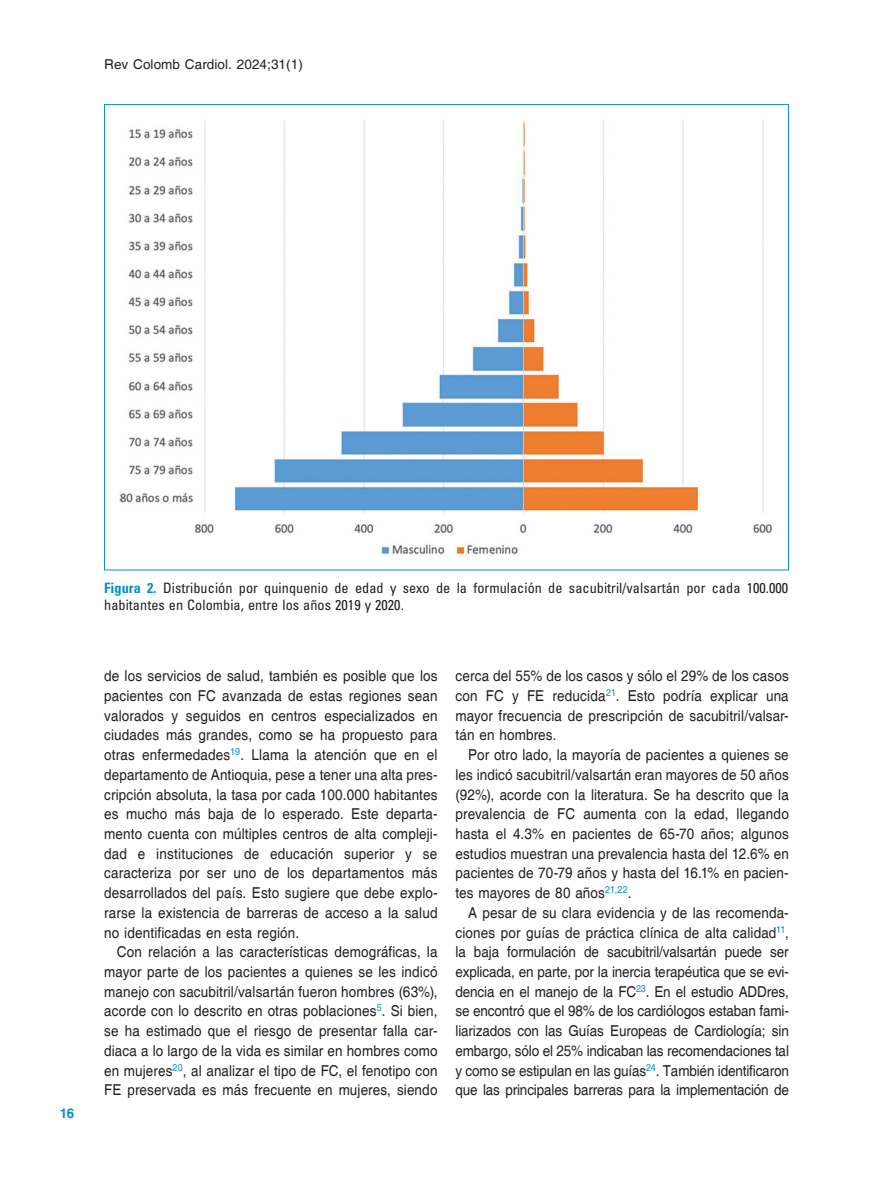
<style>
.page{position:relative;width:893px;height:1191px;background:#fff}
.page>*{position:absolute;margin:0;border:0;box-sizing:border-box;transform-origin:0 0}
.t1{font:15px/19.6px "Helvetica";letter-spacing:.01em;color:#231f20;text-align:justify;scale:.9 1}
.t2{font:condensed 14.25px/16.5px "Univers LT Std";letter-spacing:.005em;color:#231f20}
.t3{font:13.5px "Helvetica";letter-spacing:.005em;color:#231f20}
.t4{font:700 13.5px "Helvetica LT Std";color:#068dca}
.s1{font-weight:700;color:#068dca}
</style>
<div class="page">
<img style="left:119px;top:120px;width:654px;height:435px">
<p class="t3" style="left:104px;top:57px;width:200px">Rev Colomb Cardiol. 2024;31(1)</p>
<p class="t4" style="left:60px;top:1104px;width:16px">16</p>
<p class="t2" style="left:104px;top:580px;width:686px"><span class="s1">Figura 2.</span> Distribución por quinquenio de edad y sexo de la formulación de sacubitril/valsartán por cada 100.000 habitantes en Colombia, entre los años 2019 y 2020.</p>
<p class="t1" style="left:104px;top:666px;width:372px">de los servicios de salud, también es posible que los pacientes con FC avanzada de estas regiones sean valorados y seguidos en centros especializados en ciudades más grandes, como se ha propuesto para otras enfermedades<sup>19</sup>. Llama la atención que en el departamento de Antioquia, pese a tener una alta pres&shy;cripción absoluta, la tasa por cada 100.000 habitantes es mucho más baja de lo esperado. Este departa&shy;mento cuenta con múltiples centros de alta compleji&shy;dad e instituciones de educación superior y se caracteriza por ser uno de los departamentos más desarrollados del país. Esto sugiere que debe explo&shy;rarse la existencia de barreras de acceso a la salud no identificadas en esta región.</p>
<p class="t1" style="left:104px;top:942px;width:372px;text-indent:13px">Con relación a las características demográficas, la mayor parte de los pacientes a quienes se les indicó manejo con sacubitril/valsartán fueron hombres (63%), acorde con lo descrito en otras poblaciones<sup>5</sup>. Si bien, se ha estimado que el riesgo de presentar falla car&shy;diaca a lo largo de la vida es similar en hombres como en mujeres<sup>20</sup>, al analizar el tipo de FC, el fenotipo con FE preservada es más frecuente en mujeres, siendo</p>
<p class="t1" style="left:455px;top:666px;width:372px">cerca del 55% de los casos y sólo el 29% de los casos con FC y FE reducida<sup>21</sup>. Esto podría explicar una mayor frecuencia de prescripción de sacubitril/valsar&shy;tán en hombres.</p>
<p class="t1" style="left:455px;top:745px;width:372px;text-indent:13px">Por otro lado, la mayoría de pacientes a quienes se les indicó sacubitril/valsartán eran mayores de 50 años (92%), acorde con la literatura. Se ha descrito que la prevalencia de FC aumenta con la edad, llegando hasta el 4.3% en pacientes de 65-70 años; algunos estudios muestran una prevalencia hasta del 12.6% en pacientes de 70-79 años y hasta del 16.1% en pacien&shy;tes mayores de 80 años<sup>21,22</sup>.</p>
<p class="t1" style="left:455px;top:903px;width:372px;text-indent:13px">A pesar de su clara evidencia y de las recomenda&shy;ciones por guías de práctica clínica de alta calidad<sup>11</sup>, la baja formulación de sacubitril/valsartán puede ser explicada, en parte, por la inercia terapéutica que se evi&shy;dencia en el manejo de la FC<sup>23</sup>. En el estudio ADDres, se encontró que el 98% de los cardiólogos estaban fami&shy;liarizados con las Guías Europeas de Cardiología; sin embargo, sólo el 25% indicaban las recomendaciones tal y como se estipulan en las guías<sup>24</sup>. También identificaron que las principales barreras para la implementación de</p>
</div>
